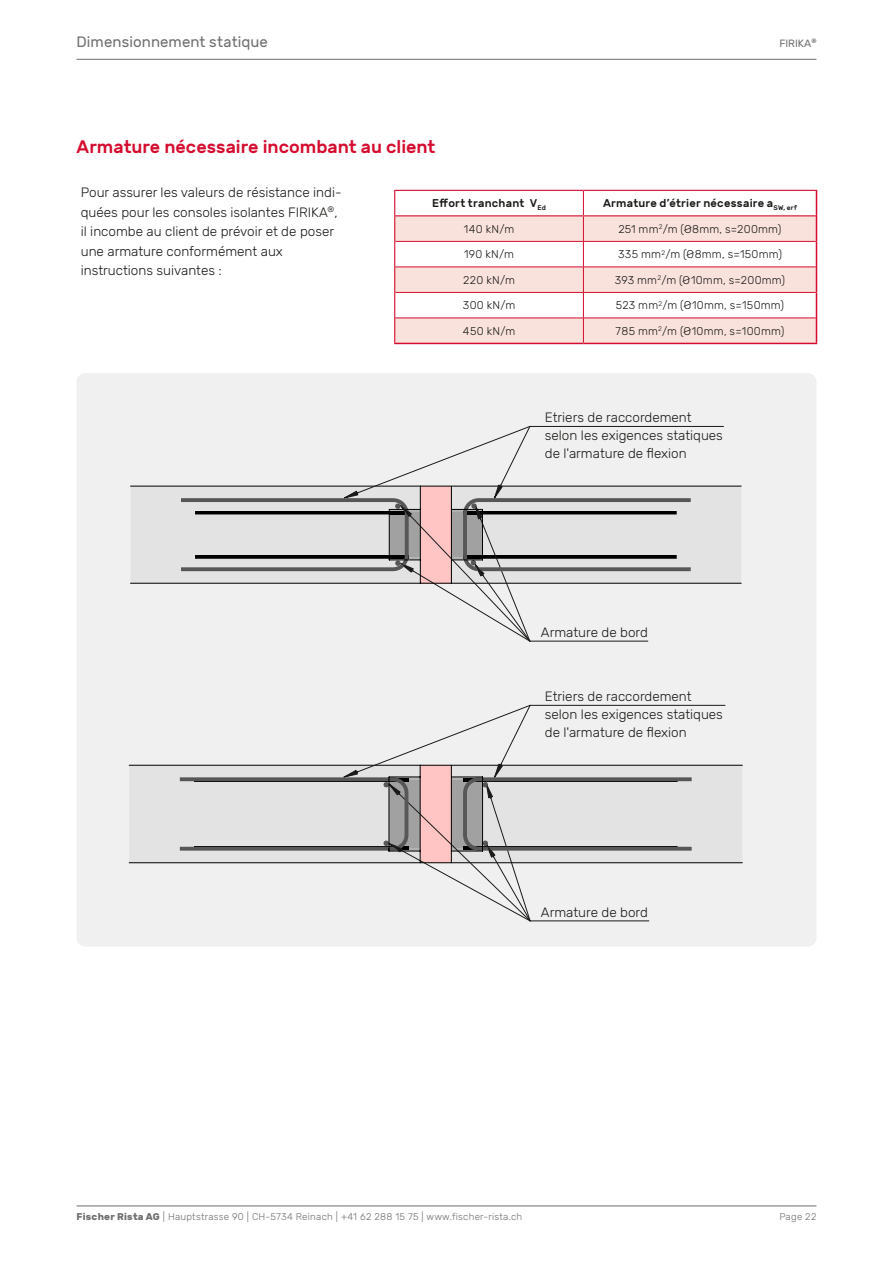
<style>
.page{position:relative;width:893px;height:1263px;background:#fff}
.page>*{position:absolute;margin:0;border:0;box-sizing:border-box;transform-origin:0 0}
.t1{font:500 18px "Rubik";color:#d50c2f}
.t2{font:15px "Rubik";letter-spacing:.005em;color:#6f6f6e}
.t3{font:300 13.5px/19.5px "Rubik";color:#1a1a18}
.t4{font:300 11.25px "Rubik";letter-spacing:.02em;color:#1a1a18}
.t5{font:500 11.25px "Rubik";letter-spacing:.02em;color:#1a1a18}
.t6{font:10.5px "Rubik";color:#6f6f6e}
.t7{font:300 9.75px "Rubik";letter-spacing:.025em;color:#6f6f6e}
.s1{font-weight:700}
</style>
<div class="page">
<hr style="left:77px;top:1206px;width:739px;height:1px;background:#6f6f6e">
<hr style="left:77px;top:59px;width:739px;height:1px;background:#6f6f6e">
<div style="left:77px;top:373px;width:739px;height:574px;background:#f0f0f0;border-radius:9px"></div>
<hr style="left:394px;top:190px;width:189px;height:1px;background:#d50c2f">
<hr style="left:583px;top:190px;width:234px;height:1px;background:#d50c2f">
<hr style="left:394px;top:343px;width:189px;height:1px;background:#d50c2f">
<hr style="left:583px;top:343px;width:234px;height:1px;background:#d50c2f">
<svg style="left:394px;top:191px;width:423px;height:152px"></svg>
<svg style="left:131px;top:425px;width:610px;height:217px"></svg>
<svg style="left:129px;top:704px;width:613px;height:218px"></svg>
<p class="t2" style="left:77px;top:33px;width:193px">Dimensionnement statique</p>
<h1 class="t1" style="left:77px;top:136px;width:360px">Armature nécessaire incombant au client</h1>
<p class="t6" style="left:779px;top:37px;width:38px">FIRIKA<sup>®</sup></p>
<p class="t3" style="left:81px;top:183px;width:262px">Pour assurer les valeurs de résistance indi&shy;quées pour les consoles isolantes FIRIKA<sup>®</sup>, il incombe au client de prévoir et de poser une armature conformément aux instructions suivantes :</p>
<p class="t5" style="left:432px;top:197px;width:115px">Effort tranchant V<sub>Ed</sub></p>
<p class="t5" style="left:603px;top:197px;width:195px">Armature d’étrier nécessaire a<sub>SW,</sub> <sub>erf</sub></p>
<p class="t4" style="left:464px;top:223px;width:52px">140 kN/m</p>
<p class="t4" style="left:618px;top:223px;width:164px">251 mm<sup>2</sup>/m (Ø8mm, s=200mm)</p>
<p class="t4" style="left:464px;top:248px;width:51px">190 kN/m</p>
<p class="t4" style="left:618px;top:248px;width:165px">335 mm<sup>2</sup>/m (Ø8mm, s=150mm)</p>
<p class="t4" style="left:463px;top:274px;width:53px">220 kN/m</p>
<p class="t4" style="left:615px;top:274px;width:172px">393 mm<sup>2</sup>/m (Ø10mm, s=200mm)</p>
<p class="t4" style="left:463px;top:299px;width:54px">300 kN/m</p>
<p class="t4" style="left:616px;top:299px;width:170px">523 mm<sup>2</sup>/m (Ø10mm, s=150mm)</p>
<p class="t4" style="left:463px;top:325px;width:54px">450 kN/m</p>
<p class="t4" style="left:616px;top:325px;width:170px">785 mm<sup>2</sup>/m (Ø10mm, s=100mm)</p>
<p class="t3" style="left:545px;top:409px;width:180px;line-height:18px">Etriers de raccordement selon les exigences statiques de l'armature de flexion</p>
<p class="t3" style="left:541px;top:623px;width:109px">Armature de bord</p>
<p class="t3" style="left:545px;top:687px;width:180px;line-height:18px">Etriers de raccordement selon les exigences statiques de l'armature de flexion</p>
<p class="t3" style="left:541px;top:903px;width:109px">Armature de bord</p>
<p class="t7" style="left:77px;top:1211px;width:447px"><span class="s1">Fischer Rista AG</span> | Hauptstrasse 90 | CH-5734 Reinach | +41 62 288 15 75 | www.fischer-rista.ch</p>
<p class="t7" style="left:779px;top:1211px;width:39px">Page 22</p>
</div>
